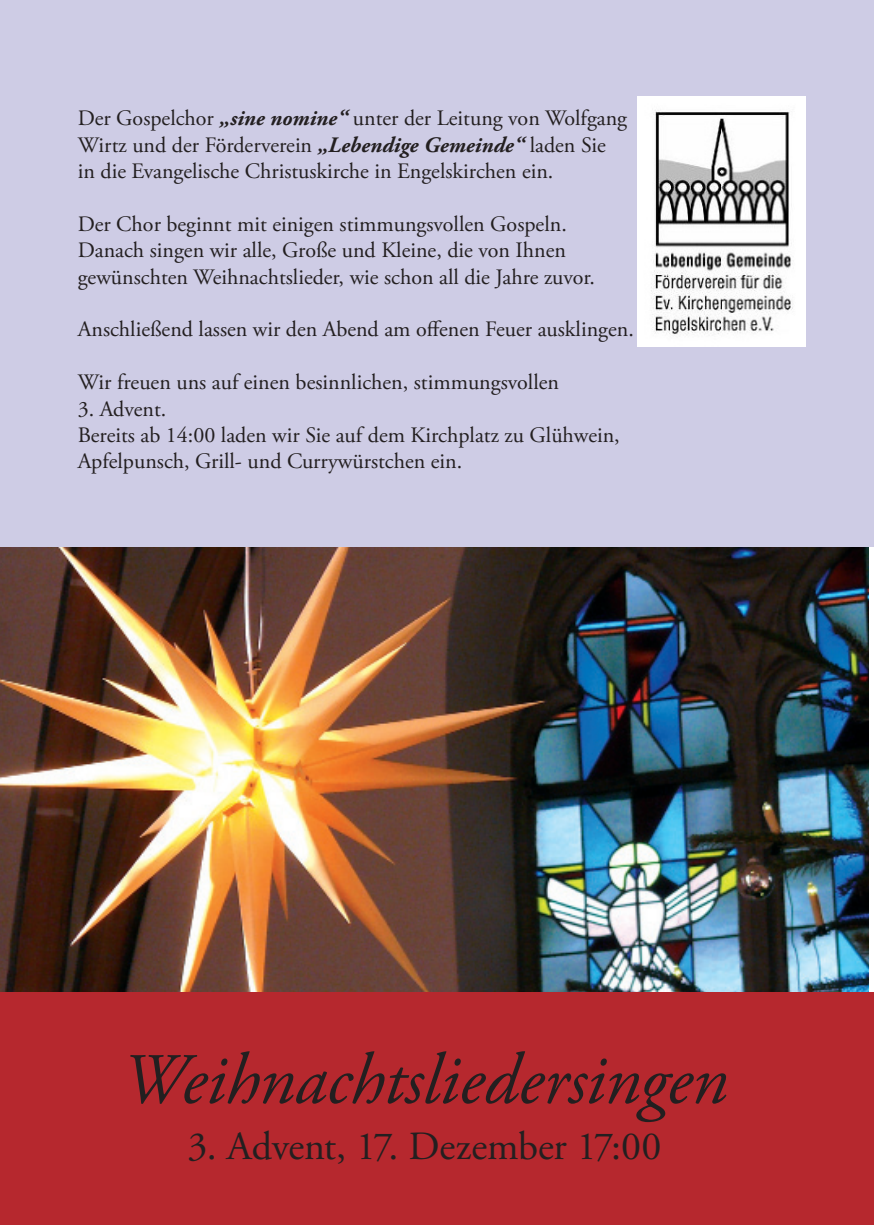
<style>
.page{position:relative;width:874px;height:1225px;background:#fff}
.page>*{position:absolute;margin:0;border:0;box-sizing:border-box;transform-origin:0 0}
.Absatzformat_1{font:italic 72px "Adobe Garamond Pro";letter-spacing:-.005em;color:#231f20}
.Absatzformat_1-2{font:40px "Adobe Garamond Pro";letter-spacing:-.01em;color:#231f20}
.t1{font:22px/26.4px "Adobe Garamond Pro";color:#231f20}
.s1{font-weight:700;font-style:italic}
</style>
<div class="page">
<img style="left:0;top:547px;width:868px;height:446px">
<div style="left:0;top:993px;width:873px;height:232px;background:#b6282e"></div>
<div style="left:0;top:0;width:873px;height:547px;background:#cecce5"></div>
<img style="left:637px;top:97px;width:168px;height:249px">
<p class="t1" style="left:78px;top:106px;width:550px">Der Gospelchor <span class="s1">„sine nomine“</span> unter der Leitung von Wolfgang<br>Wirtz und der Förderverein <span class="s1">„Lebendige Gemeinde“</span> laden Sie</p>
<p class="t1" style="left:78px;top:158px;width:477px">in die Evangelische Christuskirche in Engelskirchen ein.</p>
<p class="t1" style="left:78px;top:211px;width:518px">Der Chor beginnt mit einigen stimmungsvollen Gospeln.<br>Danach singen wir alle, Große und Kleine, die von Ihnen gewünschten Weihnachtslieder, wie schon all die Jahre zuvor.</p>
<p class="t1" style="left:78px;top:317px;width:557px">Anschließend lassen wir den Abend am offenen Feuer ausklingen.</p>
<p class="t1" style="left:78px;top:370px;width:482px">Wir freuen uns auf einen besinnlichen, stimmungsvollen</p>
<p class="t1" style="left:78px;top:396px;width:90px">3. Advent.</p>
<p class="t1" style="left:78px;top:422px;width:543px">Bereits ab 14:00 laden wir Sie auf dem Kirchplatz zu Glühwein,<br>Apfelpunsch, Grill- und Currywürstchen ein.</p>
<p class="Absatzformat_1" style="left:121px;top:1036px;width:607px">Weihnachtsliedersingen</p>
<p class="Absatzformat_1-2" style="left:187px;top:1122px;width:475px">3. Advent, 17. Dezember 17:00</p>
</div>
